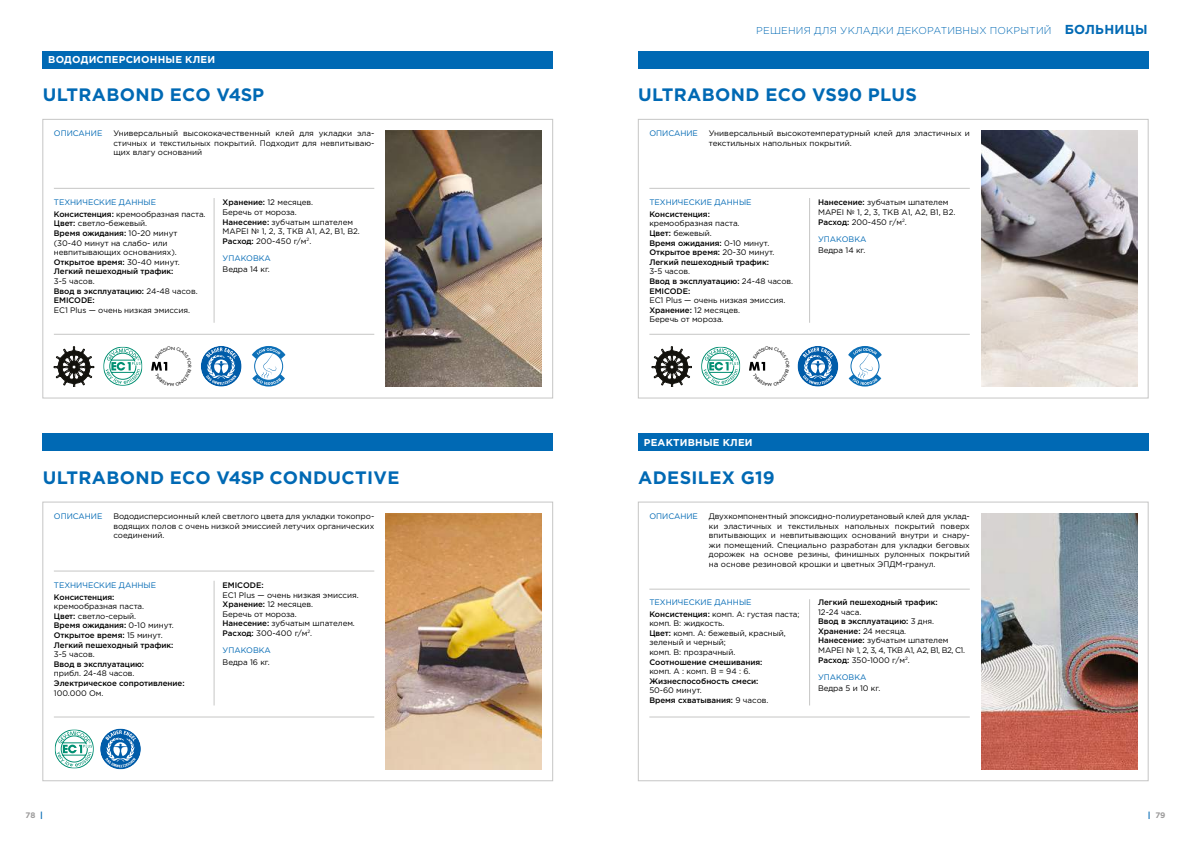
<style>
.page{position:relative;width:1191px;height:842px;background:#fff}
.page>*{position:absolute;margin:0;border:0;box-sizing:border-box;transform-origin:0 0}
.t1{font:700 18px "Gotham Pro";letter-spacing:.02em;color:#0069b4}
.t2{font:700 13px "Gotham Pro";letter-spacing:.02em;color:#0069b4}
.t3{font:300 10px "Gotham Pro";letter-spacing:.02em;color:#0069b4}
.t4{font:700 10px "Gotham Pro";letter-spacing:.02em;color:#fff}
.t5{font:8px/9.6px "Gotham Pro";letter-spacing:-.005em;color:#000}
.t6{font:500 8px/9.6px "Gotham Pro";letter-spacing:-.005em;color:#000}
.t7{font:8px "Gotham Pro";color:#0069b4}
.t8{font:700 8px "Gotham Pro";color:#9d9c9c}
.s1{color:#0069b4}
.s2{font-weight:500}
.s3{font-weight:400}
</style>
<div class="page">
<img style="left:981px;top:513px;width:156px;height:256px">
<div style="left:638px;top:502px;width:510px;height:279px;border:1px solid #c6c6c5"></div>
<hr style="left:649px;top:589px;width:320px;height:1px;background:#c6c6c5">
<hr style="left:649px;top:717px;width:320px;height:1px;background:#c6c6c5">
<hr style="left:809px;top:599px;width:1px;height:106px;background:#c6c6c5">
<div style="left:638px;top:434px;width:510px;height:17px;background:#0069b4"></div>
<img style="left:981px;top:130px;width:156px;height:257px">
<div style="left:638px;top:119px;width:510px;height:279px;border:1px solid #c6c6c5"></div>
<hr style="left:649px;top:188px;width:320px;height:1px;background:#c6c6c5">
<hr style="left:649px;top:334px;width:320px;height:1px;background:#c6c6c5">
<hr style="left:809px;top:198px;width:1px;height:125px;background:#c6c6c5">
<svg style="left:652px;top:346px;width:40px;height:41px"></svg>
<svg style="left:700px;top:346px;width:41px;height:41px"></svg>
<svg style="left:701px;top:347px;width:39px;height:39px"></svg>
<svg style="left:848px;top:346px;width:34px;height:40px"></svg>
<div style="left:43px;top:434px;width:510px;height:17px;background:#0069b4"></div>
<svg style="left:797px;top:346px;width:41px;height:41px"></svg>
<img style="left:386px;top:513px;width:155px;height:257px">
<div style="left:43px;top:502px;width:510px;height:279px;border:1px solid #c6c6c5"></div>
<hr style="left:54px;top:571px;width:320px;height:1px;background:#c6c6c5">
<hr style="left:54px;top:717px;width:320px;height:1px;background:#c6c6c5">
<hr style="left:214px;top:581px;width:1px;height:124px;background:#c6c6c5">
<svg style="left:54px;top:729px;width:41px;height:40px"></svg>
<svg style="left:55px;top:729px;width:39px;height:39px"></svg>
<div style="left:43px;top:51px;width:510px;height:17px;background:#0069b4"></div>
<svg style="left:100px;top:729px;width:41px;height:40px"></svg>
<div style="left:638px;top:51px;width:510px;height:17px;background:#0069b4"></div>
<img style="left:386px;top:130px;width:155px;height:257px">
<div style="left:43px;top:119px;width:510px;height:279px;border:1px solid #c6c6c5"></div>
<hr style="left:54px;top:188px;width:320px;height:1px;background:#c6c6c5">
<hr style="left:54px;top:334px;width:320px;height:1px;background:#c6c6c5">
<hr style="left:214px;top:198px;width:1px;height:125px;background:#c6c6c5">
<svg style="left:54px;top:346px;width:40px;height:41px"></svg>
<svg style="left:102px;top:346px;width:41px;height:41px"></svg>
<svg style="left:103px;top:347px;width:39px;height:39px"></svg>
<svg style="left:252px;top:346px;width:33px;height:40px"></svg>
<svg style="left:201px;top:346px;width:41px;height:41px"></svg>
<svg style="left:749px;top:361px;width:17px;height:10px"></svg>
<svg style="left:151px;top:361px;width:17px;height:10px"></svg>
<p class="t4" style="left:48px;top:54px;width:168px">ВОДОДИСПЕРСИОННЫЕ КЛЕИ</p>
<h1 class="t1" style="left:43px;top:84px;width:223px">ULTRABOND ECO V4SP</h1>
<p class="t7" style="left:54px;top:129px;width:50px">ОПИСАНИЕ</p>
<p class="t5" style="left:113px;top:129px;width:262px;text-align:justify">Универсальный высококачественный клей для укладки эла&shy;стичных и текстильных покрытий. Подходит для невпитываю&shy;щих влагу оснований</p>
<p class="t5" style="left:54px;top:197px;width:153px;line-height:11.5px"><span class="s1">ТЕХНИЧЕСКИЕ ДАННЫЕ<br></span><span class="s2">Консистенция:</span> кремообразная паста.</p>
<p class="t5" style="left:54px;top:219px;width:127px"><span class="s2">Цвет:</span> светло-бежевый.<br><span class="s2">Время ожидания:</span> 10-20 минут (30-40 минут на слабо- или невпитывающих основаниях).<br><span class="s2">Открытое время:</span> 30-40 минут.<br><span class="s2">Легкий пешеходный трафик:</span></p>
<p class="t6" style="left:54px;top:276px;width:145px"><span class="s3">3-5 часов.<br></span>Ввод в эксплуатацию: <span class="s3">24-48 часов.<br></span>EMICODE:</p>
<p class="t5" style="left:54px;top:305px;width:138px">EC1 Plus — очень низкая эмиссия.</p>
<p class="t5" style="left:223px;top:198px;width:139px"><span class="s2">Хранение:</span> 12 месяцев.<br>Беречь от мороза.<br><span class="s2">Нанесение:</span> зубчатым шпателем<br>MAPEI № 1, 2, 3, TKB A1, A2, B1, B2.<br><span class="s2">Расход:</span> 200-450 г/м<sup>2</sup>.</p>
<p class="t7" style="left:223px;top:253px;width:50px">УПАКОВКА</p>
<p class="t5" style="left:223px;top:265px;width:49px">Ведра 14 кг.</p>
<h1 class="t1" style="left:43px;top:467px;width:358px">ULTRABOND ECO V4SP CONDUCTIVE</h1>
<p class="t7" style="left:54px;top:511px;width:50px">ОПИСАНИЕ</p>
<p class="t5" style="left:113px;top:511px;width:262px;text-align:justify">Вододисперсионный клей светлого цвета для укладки токопро&shy;водящих полов с очень низкой эмиссией летучих органических соединений.</p>
<p class="t7" style="left:54px;top:581px;width:104px">ТЕХНИЧЕСКИЕ ДАННЫЕ</p>
<p class="t6" style="left:54px;top:592px;width:62px">Консистенция:</p>
<p class="t6" style="left:54px;top:601px;width:121px"><span class="s3">кремообразная паста.<br></span>Цвет: <span class="s3">светло-серый.<br></span>Время ожидания: <span class="s3">0-10 минут.<br></span>Открытое время: <span class="s3">15 минут.<br></span>Легкий пешеходный трафик:</p>
<p class="t5" style="left:54px;top:649px;width:42px">3-5 часов.</p>
<p class="t6" style="left:54px;top:659px;width:92px">Ввод в эксплуатацию:</p>
<p class="t5" style="left:54px;top:669px;width:82px">прибл. 24-48 часов.</p>
<p class="t6" style="left:54px;top:678px;width:132px">Электрическое сопротивление:</p>
<p class="t5" style="left:54px;top:688px;width:51px">100.000 Ом.</p>
<p class="t6" style="left:223px;top:580px;width:42px">EMICODE:</p>
<p class="t5" style="left:223px;top:590px;width:138px">EC1 Plus — очень низкая эмиссия.<br><span class="s2">Хранение:</span> 12 месяцев.<br>Беречь от мороза.<br><span class="s2">Нанесение:</span> зубчатым шпателем.<br><span class="s2">Расход:</span> 300-400 г/м<sup>2</sup>.</p>
<p class="t7" style="left:223px;top:646px;width:50px">УПАКОВКА</p>
<p class="t5" style="left:223px;top:657px;width:49px">Ведра 16 кг.</p>
<p class="t3" style="left:756px;top:25px;width:297px">РЕШЕНИЯ ДЛЯ УКЛАДКИ ДЕКОРАТИВНЫХ ПОКРЫТИЙ</p>
<h2 class="t2" style="left:1064px;top:22px;width:84px">БОЛЬНИЦЫ</h2>
<h1 class="t1" style="left:638px;top:84px;width:280px">ULTRABOND ECO VS90 PLUS</h1>
<p class="t7" style="left:649px;top:129px;width:50px">ОПИСАНИЕ</p>
<p class="t5" style="left:709px;top:129px;width:262px">Универсальный высокотемпературный клей для эластичных и текстильных напольных покрытий.</p>
<p class="t7" style="left:649px;top:198px;width:104px">ТЕХНИЧЕСКИЕ ДАННЫЕ</p>
<p class="t6" style="left:649px;top:209px;width:62px">Консистенция:</p>
<p class="t6" style="left:649px;top:219px;width:127px"><span class="s3">кремообразная паста.<br></span>Цвет: <span class="s3">бежевый.<br></span>Время ожидания: <span class="s3">0-10 минут.<br></span>Открытое время: <span class="s3">20-30 минут.<br></span>Легкий пешеходный трафик:</p>
<p class="t6" style="left:649px;top:267px;width:145px"><span class="s3">3-5 часов.<br></span>Ввод в эксплуатацию: <span class="s3">24-48 часов.<br></span>EMICODE:</p>
<p class="t5" style="left:649px;top:296px;width:138px">EC1 Plus — очень низкая эмиссия.<br><span class="s2">Хранение:</span> 12 месяцев.<br>Беречь от мороза.</p>
<p class="t5" style="left:818px;top:198px;width:139px"><span class="s2">Нанесение:</span> зубчатым шпателем<br>MAPEI № 1, 2, 3, TKB A1, A2, B1, B2.<br><span class="s2">Расход:</span> 200-450 г/м<sup>2</sup>.</p>
<p class="t7" style="left:818px;top:234px;width:50px">УПАКОВКА</p>
<p class="t5" style="left:818px;top:245px;width:49px">Ведра 14 кг.</p>
<p class="t4" style="left:644px;top:436px;width:110px">РЕАКТИВНЫЕ КЛЕИ</p>
<h1 class="t1" style="left:638px;top:467px;width:138px">ADESILEX G19</h1>
<p class="t7" style="left:649px;top:511px;width:50px">ОПИСАНИЕ</p>
<p class="t5" style="left:709px;top:511px;width:262px;text-align:justify">Двухкомпонентный эпоксидно-полиуретановый клей для уклад&shy;ки эластичных и текстильных напольных покрытий поверх впитывающих и невпитывающих оснований внутри и снару&shy;жи помещений. Специально разработан для укладки беговых дорожек на основе резины, финишных рулонных покрытий на основе резиновой крошки и цветных ЭПДМ-гранул.</p>
<p class="t5" style="left:649px;top:596px;width:152px;line-height:11.5px"><span class="s1">ТЕХНИЧЕСКИЕ ДАННЫЕ<br></span><span class="s2">Консистенция:</span> комп. А: густая паста;</p>
<p class="t5" style="left:649px;top:618px;width:138px">комп. В: жидкость.<br><span class="s2">Цвет:</span> комп. А: бежевый, красный, зеленый и черный;<br>комп. В: прозрачный.</p>
<p class="t6" style="left:649px;top:657px;width:115px">Соотношение смешивания:</p>
<p class="t5" style="left:649px;top:666px;width:103px">комп. A : комп. B = 94 : 6.</p>
<p class="t6" style="left:649px;top:676px;width:111px">Жизнеспособность смеси:</p>
<p class="t5" style="left:649px;top:686px;width:121px">50-60 минут.<br><span class="s2">Время схватывания:</span> 9 часов.</p>
<p class="t6" style="left:818px;top:597px;width:121px">Легкий пешеходный трафик:</p>
<p class="t5" style="left:818px;top:607px;width:148px">12-24 часа.<br><span class="s2">Ввод в эксплуатацию:</span> 3 дня.<br><span class="s2">Хранение:</span> 24 месяца.<br><span class="s2">Нанесение:</span> зубчатым шпателем<br>MAPEI № 1, 2, 3, 4, TKB A1, A2, B1, B2, C1.<br><span class="s2">Расход:</span> 350-1000 г/м<sup>2</sup>.</p>
<p class="t7" style="left:818px;top:672px;width:50px">УПАКОВКА</p>
<p class="t5" style="left:818px;top:683px;width:64px">Ведра 5 и 10 кг.</p>
<p class="t8" style="left:26px;top:810px;width:19px">78 <span class="s1">|</span></p>
<p class="t8" style="left:1147px;top:810px;width:19px"><span class="s1">|</span> 79</p>
</div>
